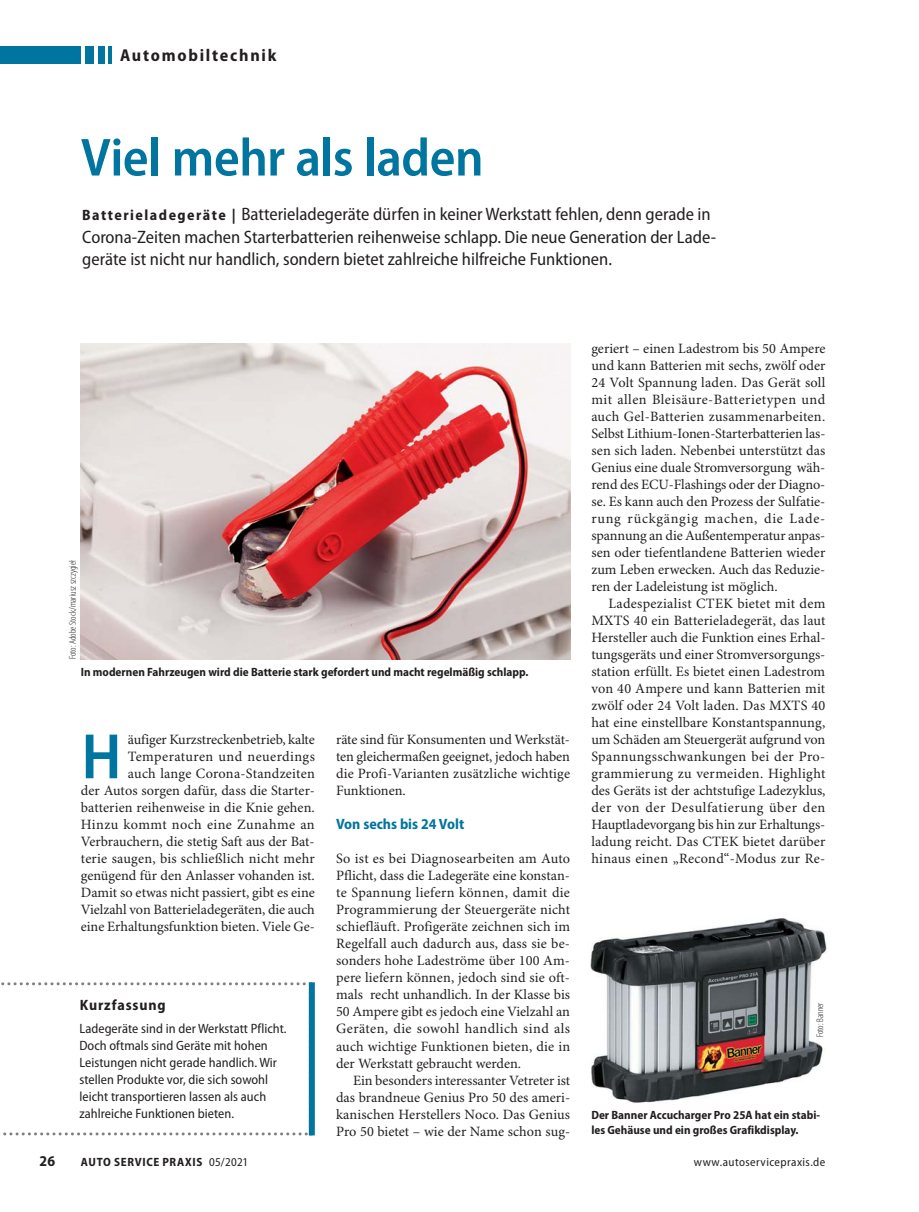
<style>
.page{position:relative;width:919px;height:1212px;background:#fff}
.page>*{position:absolute;margin:0;border:0;box-sizing:border-box;transform-origin:0 0}
.t1{font:600 semi-condensed 64.65px "Myriad Pro";color:#00759f}
.t2{font:600 semi-condensed 54px "Myriad Pro";letter-spacing:-.01em;color:#00759f}
.t3{font:semi-condensed 18px/22.5px "Myriad Pro";color:#231f20}
.t4{font:700 semi-condensed 17.25px "Myriad Pro";letter-spacing:.1em;color:#231f20}
.t5{font:700 semi-condensed 15px "Myriad Pro";color:#00759f}
.t6{font:700 semi-condensed 15px "Myriad Pro";letter-spacing:.055em;color:#231f20}
.t7{font:14.25px/17px "Minion Pro";color:#231f20;text-align:justify}
.t8{font:semi-condensed 13.5px/17px "Myriad Pro";letter-spacing:.005em;color:#231f20}
.t9{font:700 semi-condensed 12px/15px "Myriad Pro";color:#231f20}
.t10{font:700 semi-condensed 12px "Myriad Pro";letter-spacing:.055em;color:#231f20}
.t11{font:semi-condensed 12px "Myriad Pro";letter-spacing:.035em;color:#231f20}
.t12{font:300 condensed 9.75px "Myriad Pro";color:#231f20}
.s1{font-weight:700;font-size:15px}
.s2{font-weight:400}
</style>
<div class="page">
<hr style="left:108px;top:47px;width:4px;height:17px;background:#00759f">
<div style="left:85px;top:47px;width:9px;height:17px;background:#00759f"></div>
<div style="left:98px;top:47px;width:6px;height:17px;background:#00759f"></div>
<div style="left:0;top:47px;width:81px;height:17px;background:#00759f"></div>
<svg style="left:1px;top:982px;width:308px;height:153px"></svg>
<div style="left:309px;top:982px;width:6px;height:153px;background:#00759f"></div>
<img style="left:81px;top:343px;width:489px;height:316px">
<img style="left:590px;top:918px;width:237px;height:185px">
<p class="t4" style="left:120px;top:49px;width:158px">Automobiltechnik</p>
<h2 class="t2" style="left:81px;top:125px;width:404px">Viel mehr als laden</h2>
<p class="t3" style="left:82px;top:205px;width:635px"><span class="s1">Batterieladegeräte |</span> Batterieladegeräte dürfen in keiner Werkstatt fehlen, denn gerade in<br>Corona-Zeiten machen Starterbatterien reihenweise schlapp. Die neue Generation der Lade&shy;geräte ist nicht nur handlich, sondern bietet zahlreiche hilfreiche Funktionen.</p>
<p class="t12" style="left:69px;top:659px;width:101px;rotate:-90deg">Foto: Adobe Stock/mariusz szczygieł</p>
<p class="t9" style="left:81px;top:666px;width:449px">In modernen Fahrzeugen wird die Batterie stark gefordert und macht regelmäßig schlapp.</p>
<p class="t7" style="left:81px;top:732px;width:235px;text-align:right">äufiger Kurzstreckenbetrieb, kalte Temperaturen und neuerdings<br>auch lange Corona-Standzeiten<br>der Autos sorgen dafür, dass die Starter&shy;batterien reihenweise in die Knie gehen.<br>Hinzu kommt noch eine Zunahme an Verbrauchern, die stetig Saft aus der Bat&shy;terie saugen, bis schließlich nicht mehr genügend für den Anlasser vohanden ist.<br>Damit so etwas nicht passiert, gibt es eine Vielzahl von Batterieladegeräten, die auch eine Erhaltungsfunktion bieten. Viele Ge-</p>
<h1 class="t1" style="left:81px;top:718px;width:41px">H</h1>
<p class="t6" style="left:80px;top:999px;width:87px">Kurzfassung</p>
<p class="t8" style="left:79px;top:1022px;width:209px">Ladegeräte sind in der Werkstatt Pflicht.<br>Doch oftmals sind Geräte mit hohen Leistungen nicht gerade handlich. Wir stellen Produkte vor, die sich sowohl leicht transportieren lassen als auch zahlreiche Funktionen bieten.</p>
<p class="t7" style="left:336px;top:732px;width:235px">räte sind für Konsumenten und Werkstät&shy;ten gleichermaßen geeignet, jedoch haben die Profi-Varianten zusätzliche wichtige Funktionen.</p>
<p class="t5" style="left:336px;top:818px;width:130px">Von sechs bis 24 Volt</p>
<p class="t7" style="left:336px;top:851px;width:235px">So ist es bei Diagnosearbeiten am Auto Pflicht, dass die Ladegeräte eine konstan&shy;te Spannung liefern können, damit die Programmierung der Steuergeräte nicht schiefläuft. Profigeräte zeichnen sich im Regelfall auch dadurch aus, dass sie be&shy;sonders hohe Ladeströme über 100 Am&shy;pere liefern können, jedoch sind sie oft&shy;mals recht unhandlich. In der Klasse bis 50 Ampere gibt es jedoch eine Vielzahl an Geräten, die sowohl handlich sind als auch wichtige Funktionen bieten, die in der Werkstatt gebraucht werden.</p>
<p class="t7" style="left:336px;top:1073px;width:236px;text-indent:17px">Ein besonders interessanter Vetreter ist das brandneue Genius Pro 50 des ameri&shy;kanischen Herstellers Noco. Das Genius Pro 50 bietet – wie der Name schon sug-</p>
<p class="t7" style="left:591px;top:341px;width:235px">geriert – einen Ladestrom bis 50 Ampere und kann Batterien mit sechs, zwölf oder 24 Volt Spannung laden. Das Gerät soll mit allen Bleisäure-Batterietypen und auch Gel-Batterien zusammenarbeiten.<br>Selbst Lithium-Ionen-Starterbatterien las&shy;sen sich laden. Nebenbei unterstützt das Genius eine duale Stromversorgung wäh&shy;rend des ECU-Flashings oder der Diagno&shy;se. Es kann auch den Prozess der Sulfatie&shy;rung rückgängig machen, die Lade&shy;spannung an die Außentemperatur anpas&shy;sen oder tiefentlandene Batterien wieder zum Leben erwecken. Auch das Reduzie&shy;ren der Ladeleistung ist möglich.</p>
<p class="t7" style="left:591px;top:596px;width:235px;text-indent:17px">Ladespezialist CTEK bietet mit dem MXTS 40 ein Batterieladegerät, das laut Hersteller auch die Funktion eines Erhal&shy;tungsgeräts und einer Stromversorgungs&shy;station erfüllt. Es bietet einen Ladestrom von 40 Ampere und kann Batterien mit zwölf oder 24 Volt laden. Das MXTS 40 hat eine einstellbare Konstantspannung, um Schäden am Steuergerät aufgrund von Spannungsschwankungen bei der Pro&shy;grammierung zu vermeiden. Highlight des Geräts ist der achtstufige Ladezyklus, der von der Desulfatierung über den Hauptladevorgang bis hin zur Erhaltungs&shy;ladung reicht. Das CTEK bietet darüber hinaus einen „Recond“-Modus zur Re-</p>
<p class="t12" style="left:816px;top:1037px;width:36px;rotate:-90deg">Foto: Banner</p>
<p class="t9" style="left:591px;top:1108px;width:230px">Der Banner Accucharger Pro 25A hat ein stabi&shy;les Gehäuse und ein großes Grafikdisplay.</p>
<p class="t6" style="left:39px;top:1155px;width:17px">26</p>
<p class="t10" style="left:81px;top:1157px;width:169px">AUTO SERVICE PRAXIS <span class="s2">05/2021</span></p>
<p class="t11" style="left:693px;top:1157px;width:133px">www.autoservicepraxis.de</p>
</div>
